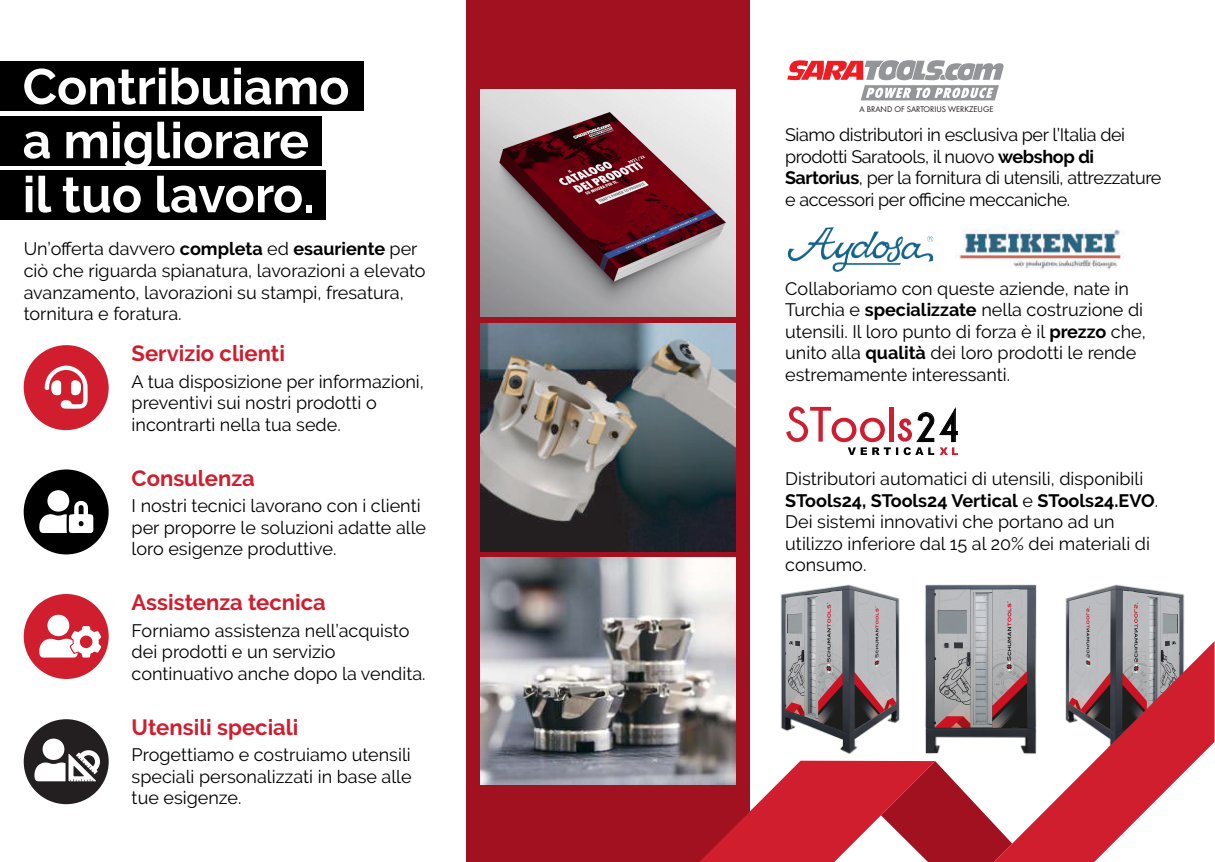
<style>
.page{position:relative;width:1215px;height:862px;background:#fff}
.page>*{position:absolute;margin:0;border:0;box-sizing:border-box;transform-origin:0 0}
.t1{font:700 50px/54px "Raleway";color:#fff}
.t2{font:700 40.8px "Champagne&Limousines";color:#000001}
.t3{font:700 22px "Raleway";color:#d01e2e}
.t4{font:18px/21.6px "Raleway";color:#000001}
.t5{font:18px/21.6px "Raleway";letter-spacing:-.025em;color:#000001}
.t6{font:8.6px "Futura Boo";color:#231f20}
.s1{font-weight:700}
</style>
<div class="page">
<svg style="left:787px;top:60px;width:217px;height:40px"></svg>
<div style="left:466px;top:0;width:283px;height:862px;background:#a2111f"></div>
<img style="left:780px;top:584px;width:120px;height:171px">
<img style="left:1065px;top:584px;width:120px;height:57px">
<div style="left:0;top:62px;width:363px;height:49px;background:#000001"></div>
<div style="left:0;top:116px;width:322px;height:49px;background:#000001"></div>
<div style="left:0;top:170px;width:325px;height:50px;background:#000001"></div>
<svg style="left:1012px;top:641px;width:202px;height:221px"></svg>
<svg style="left:699px;top:760px;width:313px;height:102px"></svg>
<img style="left:480px;top:90px;width:255px;height:226px">
<img style="left:480px;top:557px;width:255px;height:227px">
<svg style="left:786px;top:406px;width:172px;height:49px"></svg>
<img style="left:925px;top:584px;width:115px;height:174px">
<svg style="left:23px;top:345px;width:86px;height:86px"></svg>
<svg style="left:24px;top:594px;width:85px;height:85px"></svg>
<div style="left:80px;top:635px;width:12px;height:13px;background:#d01e2e;border-radius:50%"></div>
<svg style="left:24px;top:469px;width:85px;height:85px"></svg>
<svg style="left:24px;top:719px;width:85px;height:85px"></svg>
<img style="left:480px;top:324px;width:256px;height:227px">
<img style="left:787px;top:227px;width:147px;height:45px">
<img style="left:955px;top:230px;width:169px;height:40px">
<h1 class="t1" style="left:23px;top:60px;width:328px">Contribuiamo</h1>
<h1 class="t1" style="left:23px;top:114px;width:293px">a migliorare il tuo lavoro.</h1>
<p class="t4" style="left:24px;top:238px;width:403px">Un’offerta davvero <span class="s1">completa</span> ed <span class="s1">esauriente</span> per ciò che riguarda spianatura, lavorazioni a elevato avanzamento, lavorazioni su stampi, fresatura, tornitura e foratura.</p>
<p class="t3" style="left:132px;top:341px;width:155px">Servizio clienti</p>
<p class="t4" style="left:132px;top:370px;width:294px">A tua disposizione per informazioni, preventivi sui nostri prodotti o incontrarti nella tua sede.</p>
<p class="t3" style="left:132px;top:465px;width:125px">Consulenza</p>
<p class="t4" style="left:132px;top:495px;width:296px">I nostri tecnici lavorano con i clienti per proporre le soluzioni adatte alle loro esigenze produttive.</p>
<p class="t3" style="left:132px;top:590px;width:196px">Assistenza tecnica</p>
<p class="t4" style="left:132px;top:619px;width:295px">Forniamo assistenza nell’acquisto dei prodotti e un servizio continuativo anche dopo la vendita.</p>
<p class="t3" style="left:132px;top:714px;width:168px">Utensili speciali</p>
<p class="t4" style="left:132px;top:744px;width:282px;text-align:justify">Progettiamo e costruiamo utensili speciali personalizzati in base alle tue esigenze.</p>
<p class="t6" style="left:859px;top:104px;width:135px">A BRAND OF SARTORIUS WERKZEUGE</p>
<p class="t5" style="left:785px;top:124px;width:378px">Siamo distributori in esclusiva per l’Italia dei prodotti Saratools, il nuovo <span class="s1">webshop di Sartorius</span>, per la fornitura di utensili, attrezzature e accessori per officine meccaniche.</p>
<p class="t4" style="left:785px;top:277px;width:362px">Collaboriamo con queste aziende, nate in Turchia e <span class="s1">specializzate</span> nella costruzione di utensili. Il loro punto di forza è il <span class="s1">prezzo</span> che, unito alla <span class="s1">qualità</span> dei loro prodotti le rende estremamente interessanti.</p>
<h2 class="t2" style="left:914px;top:405px;width:48px">24</h2>
<p class="t4" style="left:785px;top:468px;width:374px">Distributori automatici di utensili, disponibili <span class="s1">STools24, STools24 Vertical</span> e <span class="s1">STools24.EVO</span>.<br>Dei sistemi innovativi che portano ad un utilizzo inferiore dal 15 al 20% dei materiali di consumo.</p>
</div>
